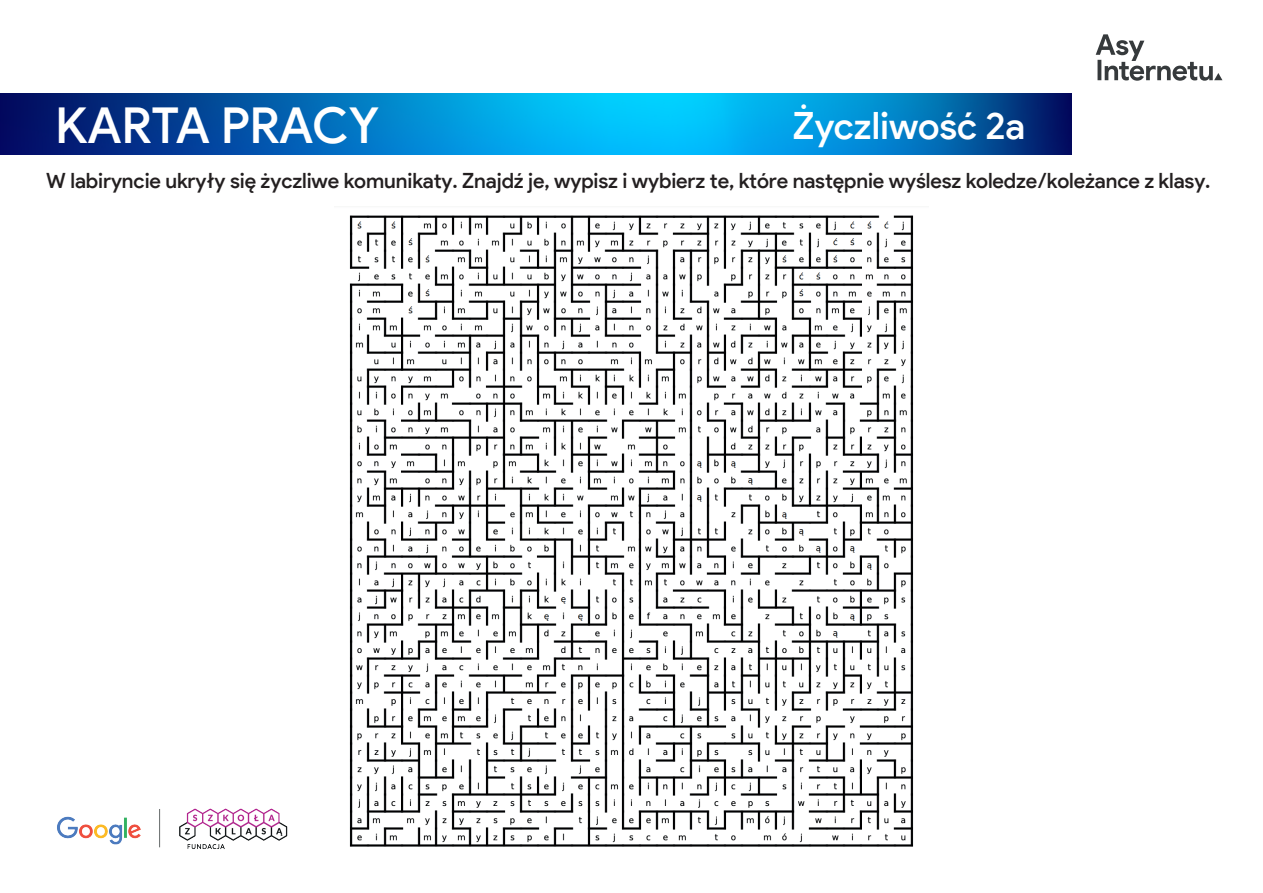
<style>
.page{position:relative;width:1263px;height:893px;background:#fff}
.page>*{position:absolute;margin:0;border:0;box-sizing:border-box;transform-origin:0 0}
.t1{font:500 49.5px "Product Sans";color:#fff}
.t2{font:500 37.65px "Product Sans";color:#fff}
.t3{font:500 21px "Product Sans";letter-spacing:-.005em;color:#231f20}
</style>
<div class="page">
<img style="left:0;top:93px;width:1072px;height:62px">
<svg style="left:1096px;top:34px;width:126px;height:47px"></svg>
<img style="left:349px;top:215px;width:565px;height:632px">
<img style="left:57px;top:808px;width:231px;height:41px">
<h1 class="t1" style="left:56px;top:95px;width:325px">KARTA PRACY</h1>
<h2 class="t2" style="left:793px;top:103px;width:234px">Życzliwość 2a</h2>
<p class="t3" style="left:46px;top:168px;width:1166px">W labiryncie ukryły się życzliwe komunikaty. Znajdź je, wypisz i wybierz te, które następnie wyślesz koledze/koleżance z klasy.</p>
</div>
